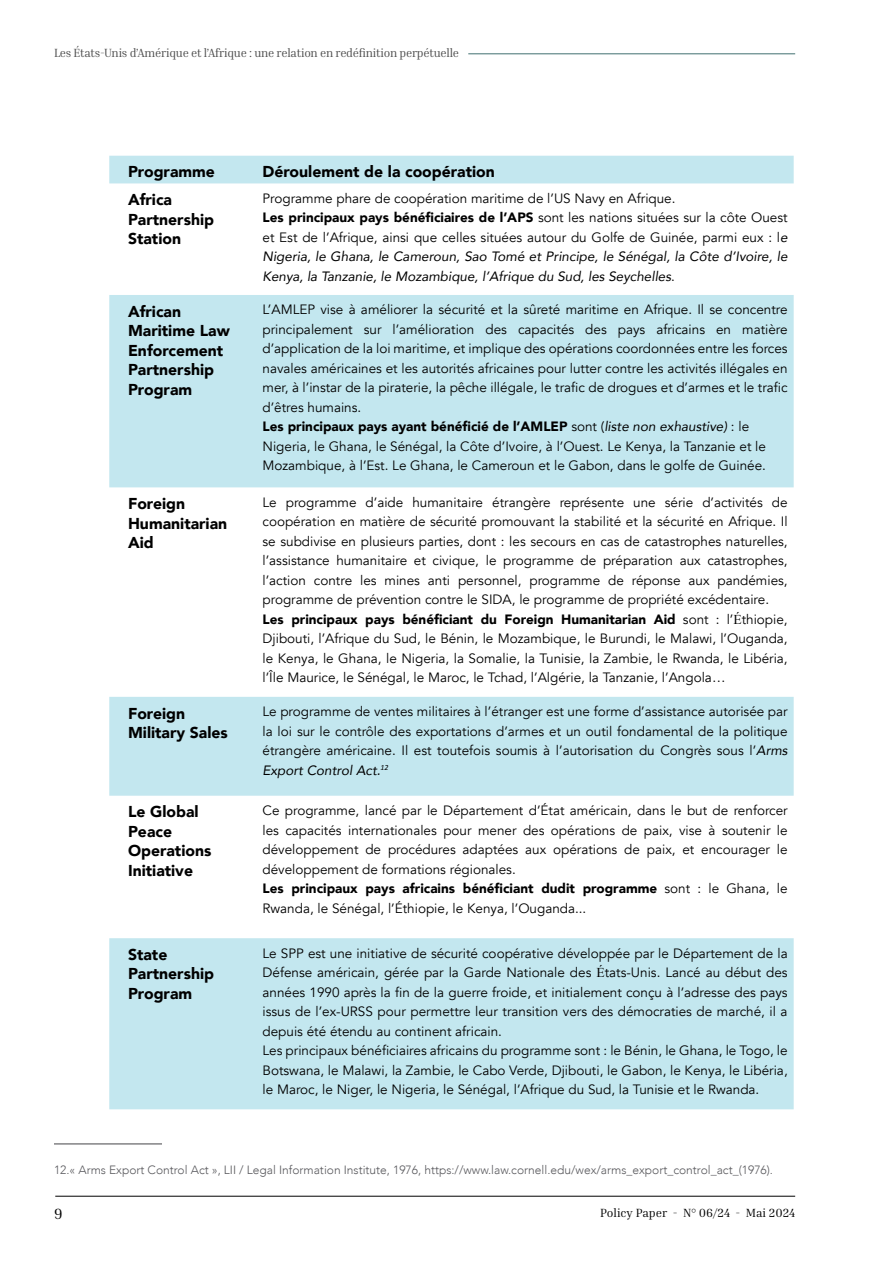
<style>
.page{position:relative;width:893px;height:1263px;background:#fff}
.page>*{position:absolute;margin:0;border:0;box-sizing:border-box;transform-origin:0 0}
.t1{font:900 15.75px/19.5px "Avenir";color:#000}
.t2{font:15px "Inria Serif";color:#000}
.t3{font:13.5px/19.5px "Avenir";color:#000}
.t4{font:300 12px "Avenir";color:#58585c}
.t5{font:12px "Inria Serif";letter-spacing:-.02em;color:#4a4a4a}
.t6{font:12px "Inria Serif";color:#000}
.s1{font-weight:900}
.s2{font-style:italic}
.s3{font-family:"Times New Roman"}
</style>
<div class="page">
<hr style="left:55px;top:1196px;width:740px;height:1px;background:#000">
<hr style="left:468px;top:54px;width:327px;height:1px;background:#417071">
<div style="left:109px;top:156px;width:685px;height:27px;background:#c3e7ef"></div>
<div style="left:109px;top:295px;width:685px;height:192px;background:#c3e7ef"></div>
<div style="left:109px;top:697px;width:685px;height:99px;background:#c3e7ef"></div>
<div style="left:109px;top:938px;width:685px;height:171px;background:#c3e7ef"></div>
<hr style="left:54px;top:1143px;width:108px;height:1px;background:#58585c">
<p class="t5" style="left:54px;top:45px;width:407px">Les États-Unis d’Amérique et l’Afrique : une relation en redéfinition perpétuelle</p>
<p class="t1" style="left:128px;top:162px;width:88px">Programme</p>
<p class="t1" style="left:262px;top:162px;width:234px">Déroulement de la coopération</p>
<p class="t1" style="left:128px;top:190px;width:88px">Africa<br>Partnership<br>Station</p>
<p class="t3" style="left:262px;top:189px;width:527px">Programme phare de coopération maritime de l’US Navy en Afrique.<br><span class="s1">Les principaux pays bénéficiaires de l’APS</span> sont les nations situées sur la côte Ouest et Est de l’Afrique, ainsi que celles situées autour du Golfe de Guinée, parmi eux : l<span class="s2">e Nigeria, le Ghana, le Cameroun, Sao Tomé et Principe, le Sénégal, la Côte d’Ivoire, le Kenya, la Tanzanie, le Mozambique, l’Afrique du Sud, les Seychelles</span>.</p>
<p class="t1" style="left:128px;top:301px;width:103px">African<br>Maritime Law<br>Enforcement<br>Partnership<br>Program</p>
<p class="t3" style="left:262px;top:300px;width:527px">L’AMLEP vise à améliorer la sécurité et la sûreté maritime en Afrique. Il se concentre principalement sur l’amélioration des capacités des pays africains en matière d’application de la loi maritime, et implique des opérations coordonnées entre les forces navales américaines et les autorités africaines pour lutter contre les activités illégales en mer, à l’instar de la piraterie, la pêche illégale, le trafic de drogues et d’armes et le trafic d’êtres humains.<br><span class="s1">Les principaux pays ayant bénéficié de l’AMLEP</span> sont (<span class="s2">liste non exhaustive)</span> : le Nigeria, le Ghana, le Sénégal, la Côte d’Ivoire, à l’Ouest. Le Kenya, la Tanzanie et le Mozambique, à l’Est. Le Ghana, le Cameroun et le Gabon, dans le golfe de Guinée.</p>
<p class="t1" style="left:128px;top:493px;width:101px">Foreign<br>Humanitarian<br>Aid</p>
<p class="t3" style="left:262px;top:493px;width:527px">Le programme d’aide humanitaire étrangère représente une série d’activités de coopération en matière de sécurité promouvant la stabilité et la sécurité en Afrique. Il se subdivise en plusieurs parties, dont : les secours en cas de catastrophes naturelles, l’assistance humanitaire et civique, le programme de préparation aux catastrophes, l’action contre les mines anti personnel, programme de réponse aux pandémies, programme de prévention contre le SIDA, le programme de propriété excédentaire.<br><span class="s1">Les principaux pays bénéficiant du Foreign Humanitarian Aid</span> sont : l’<span class="s3">É</span>thiopie, Djibouti, l’Afrique du Sud, le Bénin, le Mozambique, le Burundi, le Malawi, l’Ouganda, le Kenya, le Ghana, le Nigeria, la Somalie, la Tunisie, la Zambie, le Rwanda, le Libéria, l’Île Maurice, le Sénégal, le Maroc, le Tchad, l’Algérie, la Tanzanie, l’Angola…</p>
<p class="t1" style="left:128px;top:703px;width:101px">Foreign<br>Military Sales</p>
<p class="t3" style="left:262px;top:702px;width:527px;text-align:justify">Le programme de ventes militaires à l’étranger est une forme d’assistance autorisée par la loi sur le contrôle des exportations d’armes et un outil fondamental de la politique étrangère américaine. Il est toutefois soumis à l’autorisation du Congrès sous l’<span class="s2">Arms Export Control Act.</span><sup>12</sup></p>
<p class="t1" style="left:128px;top:802px;width:85px">Le Global<br>Peace<br>Operations<br>Initiative</p>
<p class="t3" style="left:262px;top:801px;width:527px">Ce programme, lancé par le Département d’État américain, dans le but de renforcer les capacités internationales pour mener des opérations de paix, vise à soutenir le développement de procédures adaptées aux opérations de paix, et encourager le développement de formations régionales.<br><span class="s1">Les principaux pays africains bénéficiant dudit programme</span> sont : le Ghana, le Rwanda, le Sénégal, l’Éthiopie, le Kenya, l’Ouganda...</p>
<p class="t1" style="left:128px;top:944px;width:88px">State<br>Partnership<br>Program</p>
<p class="t3" style="left:262px;top:943px;width:527px">Le SPP est une initiative de sécurité coopérative développée par le Département de la Défense américain, gérée par la Garde Nationale des <span class="s3">É</span>tats-Unis. Lancé au début des années 1990 après la fin de la guerre froide, et initialement conçu à l’adresse des pays issus de l’ex-URSS pour permettre leur transition vers des démocraties de marché, il a depuis été étendu au continent africain.<br>Les principaux bénéficiaires africains du programme sont : le Bénin, le Ghana, le Togo, le Botswana, le Malawi, la Zambie, le Cabo Verde, Djibouti, le Gabon, le Kenya, le Libéria, le Maroc, le Niger, le Nigeria, le Sénégal, l’Afrique du Sud, la Tunisie et le Rwanda.</p>
<p class="t4" style="left:54px;top:1162px;width:720px">12.« Arms Export Control Act », LII / Legal Information Institute, 1976, https://www.law.cornell.edu/wex/arms_export_control_act_(1976).</p>
<p class="t2" style="left:54px;top:1204px;width:10px">9</p>
<p class="t6" style="left:600px;top:1205px;width:197px">Policy Paper - N° 06/24 - Mai 2024</p>
</div>
